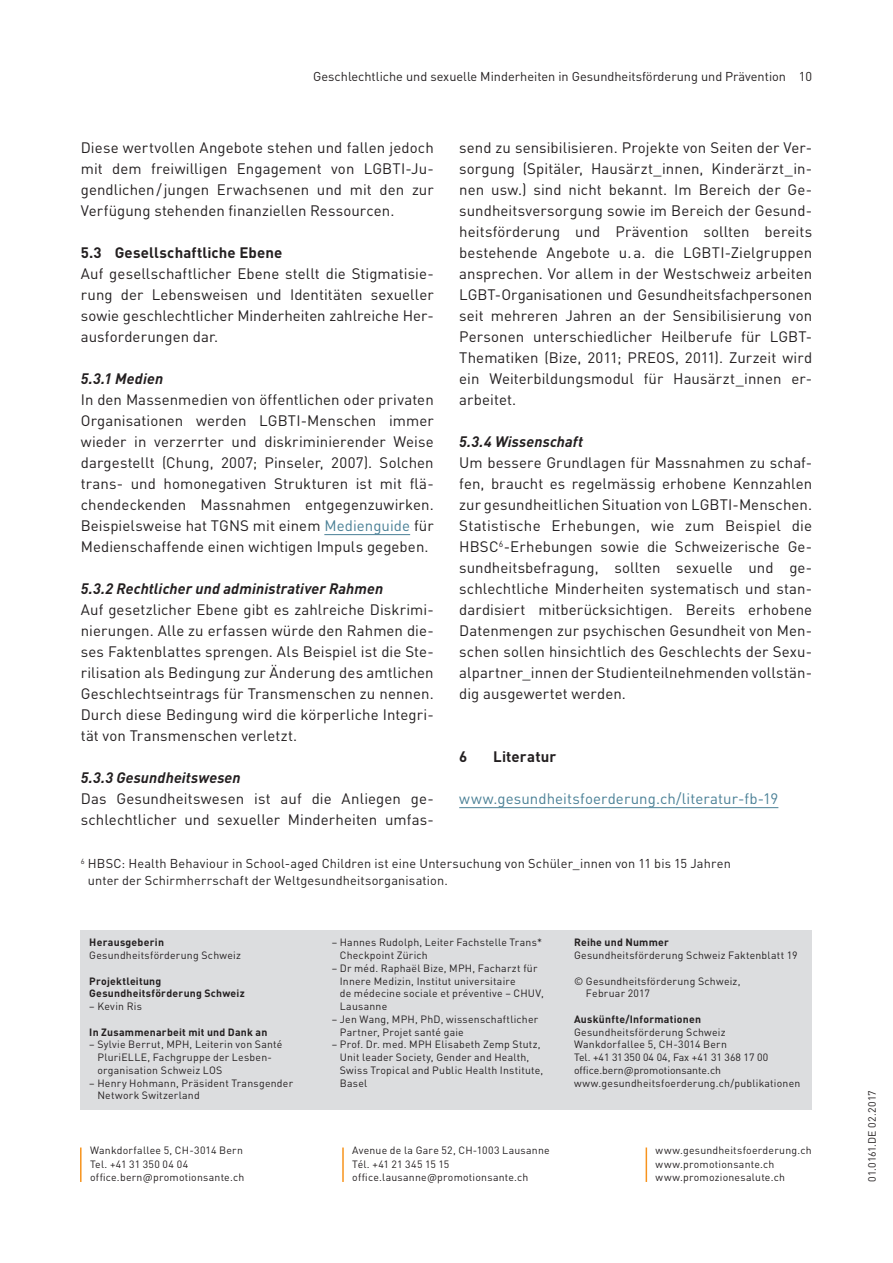
<style>
.page{position:relative;width:893px;height:1263px;background:#fff}
.page>*{position:absolute;margin:0;border:0;box-sizing:border-box;transform-origin:0 0}
.t1{font:15px/21px "DINOT";letter-spacing:.005em;color:#231f20;text-align:justify}
.t2{font:italic 700 15px "DINOT";letter-spacing:.01em;color:#231f20}
.t3{font:15px "DINOT";letter-spacing:.005em;color:#4a8096}
.t4{font:700 15px "DINOT";letter-spacing:.01em;color:#231f20}
.t5{font:12.75px/16.5px "DINOT";letter-spacing:.01em;color:#231f20}
.t6{font:10.5px/12.8px "DINOT";letter-spacing:.02em;color:#231f20}
.t7{font:700 10.5px/12.8px "DINOT";letter-spacing:.02em;color:#231f20}
.s1{color:#4a8096}
</style>
<div class="page">
<hr style="left:324px;top:534px;width:86px;height:1px;background:#4a8096">
<hr style="left:459px;top:807px;width:319px;height:1px;background:#4a8096">
<hr style="left:80px;top:1147px;width:2px;height:35px;background:#f7931d">
<hr style="left:342px;top:1147px;width:2px;height:35px;background:#f7931d">
<hr style="left:646px;top:1147px;width:1px;height:35px;background:#f7931d">
<div style="left:81px;top:930px;width:731px;height:179px;background:#dcdddf"></div>
<p class="t5" style="left:313px;top:67px;width:500px">Geschlechtliche und sexuelle Minderheiten in Gesundheitsförderung und Prävention 10</p>
<p class="t1" style="left:81px;top:136px;width:354px">Diese wertvollen Angebote stehen und fallen jedoch mit dem freiwilligen Engagement von LGBTI-Ju&shy;gendlichen/jungen Erwachsenen und mit den zur Verfügung stehenden finanziellen Ressourcen.</p>
<p class="t4" style="left:81px;top:242px;width:203px">5.3 Gesellschaftliche Ebene</p>
<p class="t1" style="left:81px;top:262px;width:354px">Auf gesellschaftlicher Ebene stellt die Stigmatisie&shy;rung der Lebensweisen und Identitäten sexueller sowie geschlechtlicher Minderheiten zahlreiche Her&shy;ausforderungen dar.</p>
<p class="t2" style="left:81px;top:369px;width:84px">5.3.1 Medien</p>
<p class="t1" style="left:81px;top:388px;width:354px">In den Massenmedien von öffentlichen oder privaten Organisationen werden LGBTI-Menschen immer wieder in verzerrter und diskriminierender Weise dargestellt (Chung, 2007; Pinseler, 2007). Solchen trans- und homonegativen Strukturen ist mit flä&shy;chendeckenden Massnahmen entgegenzuwirken.<br>Beispielsweise hat TGNS mit einem <span class="s1">Medienguide</span> für Medienschaffende einen wichtigen Impuls gegeben.</p>
<p class="t2" style="left:81px;top:579px;width:304px">5.3.2 Rechtlicher und administrativer Rahmen</p>
<p class="t1" style="left:81px;top:598px;width:354px">Auf gesetzlicher Ebene gibt es zahlreiche Diskrimi&shy;nierungen. Alle zu erfassen würde den Rahmen die&shy;ses Faktenblattes sprengen. Als Beispiel ist die Ste&shy;rilisation als Bedingung zur Änderung des amtlichen Geschlechtseintrags für Transmenschen zu nennen.<br>Durch diese Bedingung wird die körperliche Integri&shy;tät von Transmenschen verletzt.</p>
<p class="t2" style="left:81px;top:768px;width:161px">5.3.3 Gesundheitswesen</p>
<p class="t1" style="left:81px;top:787px;width:354px">Das Gesundheitswesen ist auf die Anliegen ge&shy;schlechtlicher und sexueller Minderheiten umfas-</p>
<p class="t1" style="left:459px;top:136px;width:354px;text-align:left">send zu sensibilisieren. Projekte von Seiten der Ver&shy;sorgung (Spitäler, Hausärzt_innen, Kinderärzt_in&shy;nen usw.) sind nicht bekannt. Im Bereich der Ge&shy;sundheitsversorgung sowie im Bereich der Gesund&shy;heitsförderung und Prävention sollten bereits bestehende Angebote u.a. die LGBTI-Zielgruppen ansprechen. Vor allem in der Westschweiz arbeiten LGBT-Organisationen und Gesundheitsfachpersonen seit mehreren Jahren an der Sensibilisierung von Personen unterschiedlicher Heilberufe für LGBT-Thematiken (Bize, 2011; PREOS, 2011). Zurzeit wird ein Weiterbildungsmodul für Hausärzt_innen er&shy;arbeitet.</p>
<p class="t2" style="left:459px;top:432px;width:125px">5.3.4 Wissenschaft</p>
<p class="t1" style="left:459px;top:451px;width:354px">Um bessere Grundlagen für Massnahmen zu schaf&shy;fen, braucht es regelmässig erhobene Kennzahlen zur gesundheitlichen Situation von LGBTI-Menschen.<br>Statistische Erhebungen, wie zum Beispiel die HBSC<sup>6</sup>-Erhebungen sowie die Schweizerische Ge&shy;sundheitsbefragung, sollten sexuelle und ge&shy;schlechtliche Minderheiten systematisch und stan&shy;dardisiert mitberücksichtigen. Bereits erhobene Datenmengen zur psychischen Gesundheit von Men&shy;schen sollen hinsichtlich des Geschlechts der Sexu&shy;alpartner_innen der Studienteilnehmenden vollstän&shy;dig ausgewertet werden.</p>
<p class="t4" style="left:459px;top:746px;width:10px">6</p>
<p class="t4" style="left:493px;top:746px;width:64px">Literatur</p>
<p class="t3" style="left:459px;top:788px;width:321px">www.gesundheitsfoerderung.ch/literatur-fb-19</p>
<p class="t5" style="left:88px;top:855px;width:644px;text-indent:-7px"><sup>6</sup> HBSC: Health Behaviour in School-aged Children ist eine Untersuchung von Schüler_innen von 11 bis 15 Jahren unter der Schirmherrschaft der Weltgesundheitsorganisation.</p>
<p class="t7" style="left:89px;top:936px;width:76px">Herausgeberin</p>
<p class="t6" style="left:89px;top:948px;width:153px">Gesundheitsförderung Schweiz</p>
<p class="t7" style="left:89px;top:974px;width:157px">Projektleitung<br>Gesundheitsförderung Schweiz</p>
<p class="t6" style="left:89px;top:999px;width:54px">– Kevin Ris</p>
<p class="t7" style="left:89px;top:1025px;width:180px">In Zusammenarbeit mit und Dank an</p>
<p class="t6" style="left:97px;top:1038px;width:187px;text-indent:-8px">– Sylvie Berrut, MPH, Leiterin von Santé<br>PluriELLE, Fachgruppe der Lesben&shy;organisation Schweiz LOS</p>
<p class="t6" style="left:97px;top:1076px;width:197px;text-indent:-8px">– Henry Hohmann, Präsident Transgender<br>Network Switzerland</p>
<p class="t6" style="left:340px;top:936px;width:204px;text-indent:-8px">– Hannes Rudolph, Leiter Fachstelle Trans*<br>Checkpoint Zürich</p>
<p class="t6" style="left:340px;top:961px;width:206px;text-indent:-8px">– Dr méd. Raphaël Bize, MPH, Facharzt für Innere Medizin, Institut universitaire<br>de médecine sociale et préventive – CHUV, Lausanne</p>
<p class="t6" style="left:340px;top:1012px;width:200px;text-indent:-8px">– Jen Wang, MPH, PhD, wissenschaftlicher<br>Partner, Projet santé gaie</p>
<p class="t6" style="left:340px;top:1038px;width:205px;text-indent:-8px">– Prof. Dr. med. MPH Elisabeth Zemp Stutz, Unit leader Society, Gender and Health, Swiss Tropical and Public Health Institute, Basel</p>
<p class="t7" style="left:574px;top:936px;width:96px">Reihe und Nummer</p>
<p class="t6" style="left:574px;top:948px;width:225px">Gesundheitsförderung Schweiz Faktenblatt 19</p>
<p class="t6" style="left:586px;top:974px;width:156px;text-indent:-12px">© Gesundheitsförderung Schweiz,<br>Februar 2017</p>
<p class="t7" style="left:574px;top:1012px;width:128px">Auskünfte/Informationen</p>
<p class="t6" style="left:574px;top:1025px;width:228px">Gesundheitsförderung Schweiz<br>Wankdorfallee 5, CH-3014 Bern<br>Tel. +41 31 350 04 04, Fax +41 31 368 17 00 office.bern@promotionsante.ch www.gesundheitsfoerderung.ch/publikationen</p>
<p class="t6" style="left:90px;top:1143px;width:156px;line-height:13.5px">Wankdorfallee 5, CH-3014 Bern<br>Tel. +41 31 350 04 04 office.bern@promotionsante.ch</p>
<p class="t6" style="left:352px;top:1143px;width:199px;line-height:13.5px">Avenue de la Gare 52, CH-1003 Lausanne<br>Tél. +41 21 345 15 15 office.lausanne@promotionsante.ch</p>
<p class="t6" style="left:656px;top:1143px;width:158px;line-height:13.5px">www.gesundheitsfoerderung.ch www.promotionsante.ch www.promozionesalute.ch</p>
<p class="t6" style="left:865px;top:1182px;width:93px;rotate:-90deg">01.0161.DE 02.2017</p>
</div>
